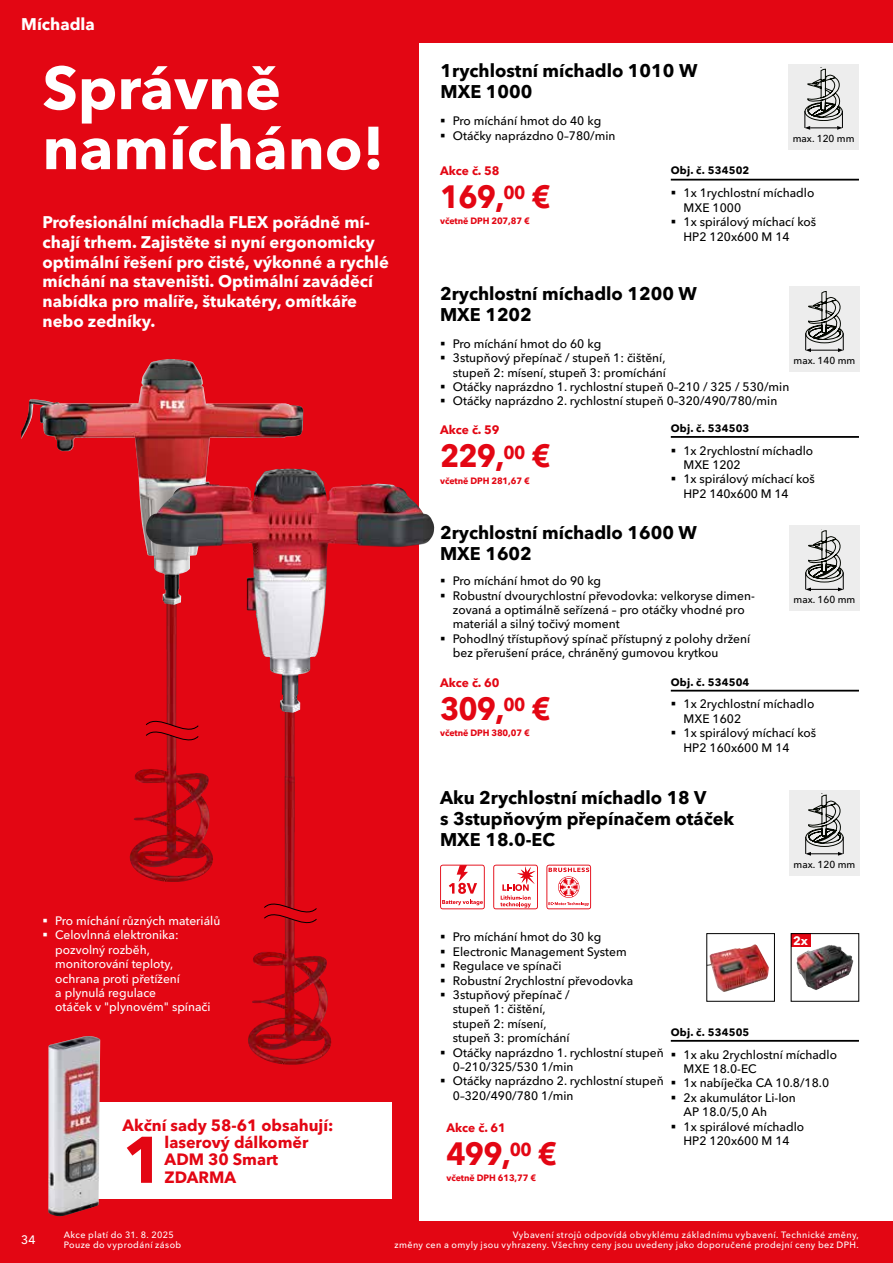
<style>
.page{position:relative;width:893px;height:1263px;background:#e30613}
.page>*{position:absolute;margin:0;border:0;box-sizing:border-box;transform-origin:0 0}
.t1{font:700 65.1px "Avenir Next W1 G";color:#e30613}
.t2{font:700 60px/60px "Avenir Next W1 G";color:#fff}
.t3{font:700 31.5px "Avenir Next W1 G";letter-spacing:-.03em;color:#e30613;scale:.95 1}
.t4{font:700 18px/21px "Avenir Next W1 G";color:#000}
.t5{font:700 16.5px/19.8px "Avenir Next W1 G";color:#fff}
.t6{font:700 16.05px/17.4px "Avenir Next W1 G";color:#e30613}
.t7{font:500 12px/14.4px "Avenir Next W1 G";color:#000}
.t8{font:500 12px/14.4px "Avenir Next W1 G";color:#fff}
.t9{font:700 12px "Avenir Next W1 G";color:#e30613}
.t10{font:700 12px "Avenir Next W1 G";color:#fff}
.t11{font:700 10.5px "Avenir Next W1 G";letter-spacing:.02em;color:#000}
.t12{font:500 9.9px "Avenir Next W1 G";color:#000}
.t13{font:500 9px/10.8px "Avenir Next W1 G";letter-spacing:.045em;color:#fff}
.t14{font:700 9px "Avenir Next W1 G";letter-spacing:-.01em;color:#e30613}
</style>
<div class="page">
<div style="left:21px;top:43px;width:872px;height:1177px;background:#fff"></div>
<div style="left:0;top:17px;width:419px;height:1203px;background:#e30613"></div>
<hr style="left:671px;top:436px;width:188px;height:2px;background:#000">
<hr style="left:671px;top:179px;width:188px;height:2px;background:#000">
<hr style="left:671px;top:690px;width:188px;height:1px;background:#000">
<hr style="left:671px;top:1040px;width:188px;height:2px;background:#000">
<div style="left:791px;top:933px;width:19px;height:14px;background:#e30613"></div>
<img style="left:796px;top:945px;width:57px;height:45px">
<img style="left:709px;top:944px;width:60px;height:48px">
<div style="left:707px;top:933px;width:68px;height:68px;border:1px solid #000"></div>
<div style="left:67px;top:1102px;width:325px;height:97px;background:#fff"></div>
<img style="left:129px;top:749px;width:84px;height:133px">
<svg style="left:146px;top:713px;width:53px;height:36px"></svg>
<img style="left:21px;top:359px;width:282px;height:187px">
<img style="left:48px;top:1036px;width:52px;height:180px">
<img style="left:248px;top:931px;width:84px;height:134px">
<img style="left:285px;top:713px;width:10px;height:63px">
<img style="left:285px;top:776px;width:10px;height:119px">
<svg style="left:264px;top:895px;width:53px;height:36px"></svg>
<img style="left:146px;top:469px;width:288px;height:244px">
<div style="left:788px;top:64px;width:71px;height:85px;background:#ededed"></div>
<svg style="left:804px;top:68px;width:39px;height:62px"></svg>
<div style="left:789px;top:286px;width:71px;height:85px;background:#ededed"></div>
<svg style="left:805px;top:291px;width:39px;height:61px"></svg>
<div style="left:789px;top:790px;width:71px;height:85px;background:#ededed"></div>
<svg style="left:805px;top:794px;width:39px;height:62px"></svg>
<div style="left:789px;top:525px;width:71px;height:86px;background:#ededed"></div>
<svg style="left:805px;top:529px;width:39px;height:62px"></svg>
<svg style="left:440px;top:865px;width:45px;height:44px"></svg>
<svg style="left:493px;top:865px;width:45px;height:44px"></svg>
<svg style="left:546px;top:865px;width:45px;height:44px"></svg>
<h3 class="t5" style="left:21px;top:13px;width:75px">Míchadla</h3>
<h2 class="t2" style="left:43px;top:53px;width:343px">Správně namícháno!</h2>
<h3 class="t5" style="left:43px;top:211px;width:348px">Profesionální míchadla FLEX pořádně mí&shy;chají trhem. Zajistěte si nyní ergonomicky optimální řešení pro čisté, výkonné a rychlé míchání na staveništi. Optimální zaváděcí nabídka pro malíře, štukatéry, omítkáře nebo zedníky.</h3>
<p class="t8" style="left:55px;top:912px;width:167px">Pro míchání různých materiálů<br>Celovlnná elektronika: pozvolný rozběh, monitorování teploty, ochrana proti přetížení<br>a plynulá regulace<br>otáček v "plynovém" spínači</p>
<h3 class="t6" style="left:123px;top:1115px;width:212px">Akční sady 58-61 obsahují:</h3>
<h1 class="t1" style="left:123px;top:1108px;width:44px">1</h1>
<h3 class="t6" style="left:165px;top:1132px;width:145px">laserový dálkoměr<br>ADM 30 Smart<br>ZDARMA</h3>
<h3 class="t4" style="left:441px;top:59px;width:258px">1rychlostní míchadlo 1010 W<br>MXE 1000</h3>
<p class="t7" style="left:453px;top:113px;width:164px">Pro míchání hmot do 40 kg<br>Otáčky naprázdno 0–780/min</p>
<p class="t12" style="left:793px;top:131px;width:63px">max. 120 mm</p>
<p class="t9" style="left:440px;top:161px;width:61px">Akce č. 58</p>
<h3 class="t3" style="left:440px;top:172px;width:118px">169,<sup>00</sup> €</h3>
<p class="t14" style="left:440px;top:214px;width:91px">včetně DPH 207,87 €</p>
<p class="t11" style="left:671px;top:162px;width:80px">Obj. č. 534502</p>
<p class="t7" style="left:683px;top:185px;width:134px">1x 1rychlostní míchadlo<br>MXE 1000<br>1x spirálový míchací koš<br>HP2 120x600 M 14</p>
<h3 class="t4" style="left:440px;top:282px;width:258px">2rychlostní míchadlo 1200 W<br>MXE 1202</h3>
<p class="t7" style="left:453px;top:335px;width:338px">Pro míchání hmot do 60 kg<br>3stupňový přepínač / stupeň 1: čištění,<br>stupeň 2: mísení, stupeň 3: promíchání<br>Otáčky naprázdno 1. rychlostní stupeň 0–210 / 325 / 530/min Otáčky naprázdno 2. rychlostní stupeň 0–320/490/780/min</p>
<p class="t12" style="left:794px;top:353px;width:63px">max. 140 mm</p>
<p class="t9" style="left:440px;top:421px;width:61px">Akce č. 59</p>
<h3 class="t3" style="left:440px;top:431px;width:118px">229,<sup>00</sup> €</h3>
<p class="t14" style="left:440px;top:473px;width:91px">včetně DPH 281,67 €</p>
<p class="t11" style="left:671px;top:420px;width:80px">Obj. č. 534503</p>
<p class="t7" style="left:683px;top:442px;width:133px">1x 2rychlostní míchadlo<br>MXE 1202<br>1x spirálový míchací koš<br>HP2 140x600 M 14</p>
<h3 class="t4" style="left:440px;top:521px;width:258px">2rychlostní míchadlo 1600 W<br>MXE 1602</h3>
<p class="t7" style="left:453px;top:573px;width:304px">Pro míchání hmot do 90 kg<br>Robustní dvourychlostní převodovka: velkoryse dimen&shy;zovaná a optimálně seřízená – pro otáčky vhodné pro materiál a silný točivý moment<br>Pohodlný třístupňový spínač přístupný z polohy držení bez přerušení práce, chráněný gumovou krytkou</p>
<p class="t12" style="left:794px;top:592px;width:63px">max. 160 mm</p>
<p class="t11" style="left:671px;top:673px;width:80px">Obj. č. 534504</p>
<p class="t7" style="left:683px;top:696px;width:134px">1x 2rychlostní míchadlo<br>MXE 1602<br>1x spirálový míchací koš<br>HP2 160x600 M 14</p>
<h3 class="t4" style="left:440px;top:785px;width:296px">Aku 2rychlostní míchadlo 18 V<br>s 3stupňovým přepínačem otáček<br>MXE 18.0-EC</h3>
<p class="t9" style="left:440px;top:673px;width:61px">Akce č. 60</p>
<h3 class="t3" style="left:440px;top:683px;width:118px">309,<sup>00</sup> €</h3>
<p class="t14" style="left:440px;top:725px;width:91px">včetně DPH 380,07 €</p>
<p class="t12" style="left:794px;top:856px;width:63px">max. 120 mm</p>
<p class="t7" style="left:453px;top:929px;width:212px">Pro míchání hmot do 30 kg<br>Electronic Management System<br>Regulace ve spínači<br>Robustní 2rychlostní převodovka<br>3stupňový přepínač /<br>stupeň 1: čištění,<br>stupeň 2: mísení,<br>stupeň 3: promíchání<br>Otáčky naprázdno 1. rychlostní stupeň<br>0–210/325/530 1/min<br>Otáčky naprázdno 2. rychlostní stupeň<br>0–320/490/780 1/min</p>
<p class="t9" style="left:446px;top:1118px;width:61px">Akce č. 61</p>
<h3 class="t3" style="left:446px;top:1128px;width:118px">499,<sup>00</sup> €</h3>
<p class="t14" style="left:446px;top:1170px;width:91px">včetně DPH 613,77 €</p>
<p class="t10" style="left:793px;top:931px;width:16px">2x</p>
<p class="t11" style="left:671px;top:1023px;width:80px">Obj. č. 534505</p>
<p class="t7" style="left:683px;top:1046px;width:155px">1x aku 2rychlostní míchadlo<br>MXE 18.0-EC<br>1x nabíječka CA 10.8/18.0<br>2x akumulátor Li-Ion<br>AP 18.0/5,0 Ah<br>1x spirálové míchadlo<br>HP2 120x600 M 14</p>
<p class="t8" style="left:21px;top:1231px;width:16px">34</p>
<p class="t13" style="left:64px;top:1228px;width:119px">Akce platí do 31. 8. 2025<br>Pouze do vyprodání zásob</p>
<p class="t13" style="left:395px;top:1228px;width:466px;text-align:right">Vybavení strojů odpovídá obvyklému základnímu vybavení. Technické změny,<br>změny cen a omyly jsou vyhrazeny. Všechny ceny jsou uvedeny jako doporučené prodejní ceny bez DPH.</p>
</div>
